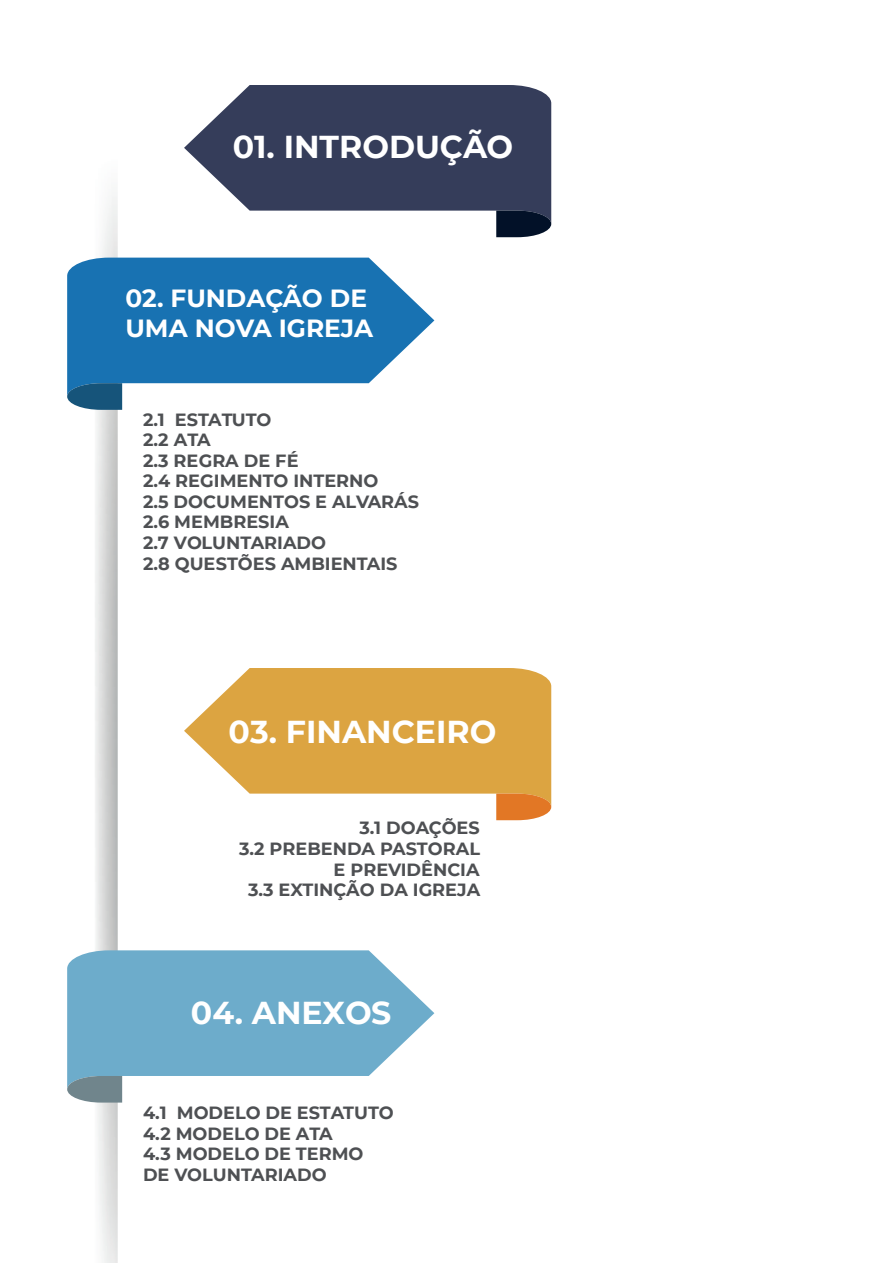
<style>
.page{position:relative;width:893px;height:1263px;background:#fff}
.page>*{position:absolute;margin:0;border:0;box-sizing:border-box;transform-origin:0 0}
.t1{font:700 31.65px "Montserrat";color:#fff}
.t2{font:700 24.75px/29.7px "Montserrat";color:#fff}
.t3{font:700 17.7px/20.5px "Montserrat";color:#4e5053}
</style>
<div class="page">
<img style="left:95px;top:196px;width:23px;height:1067px">
<svg style="left:184px;top:85px;width:367px;height:126px;background:#484f69"></svg>
<svg style="left:496px;top:211px;width:55px;height:26px"></svg>
<svg style="left:184px;top:668px;width:367px;height:126px;background:#dfac53"></svg>
<svg style="left:496px;top:794px;width:55px;height:26px"></svg>
<svg style="left:67px;top:950px;width:367px;height:139px;fill:#6daccb"></svg>
<svg style="left:67px;top:1076px;width:55px;height:26px"></svg>
<svg style="left:67px;top:258px;width:367px;height:138px;fill:#1872b2"></svg>
<svg style="left:67px;top:383px;width:55px;height:27px"></svg>
<h1 class="t1" style="left:233px;top:124px;width:282px">01. INTRODUÇÃO</h1>
<h2 class="t2" style="left:125px;top:283px;width:249px">02. FUNDAÇÃO DE<br>UMA NOVA IGREJA</h2>
<p class="t3" style="left:143px;top:408px;width:278px">2.1 ESTATUTO<br>2.2 ATA<br>2.3 REGRA DE FÉ<br>2.4 REGIMENTO INTERNO<br>2.5 DOCUMENTOS E ALVARÁS<br>2.6 MEMBRESIA<br>2.7 VOLUNTARIADO<br>2.8 QUESTÕES AMBIENTAIS</p>
<h1 class="t1" style="left:229px;top:709px;width:269px">03. FINANCEIRO</h1>
<p class="t3" style="left:239px;top:817px;width:243px;text-align:right">3.1 DOAÇÕES<br>3.2 PREBENDA PASTORAL<br>E PREVIDÊNCIA<br>3.3 EXTINÇÃO DA IGREJA</p>
<h1 class="t1" style="left:191px;top:989px;width:202px">04. ANEXOS</h1>
<p class="t3" style="left:143px;top:1102px;width:252px">4.1 MODELO DE ESTATUTO<br>4.2 MODELO DE ATA<br>4.3 MODELO DE TERMO<br>DE VOLUNTARIADO</p>
</div>
